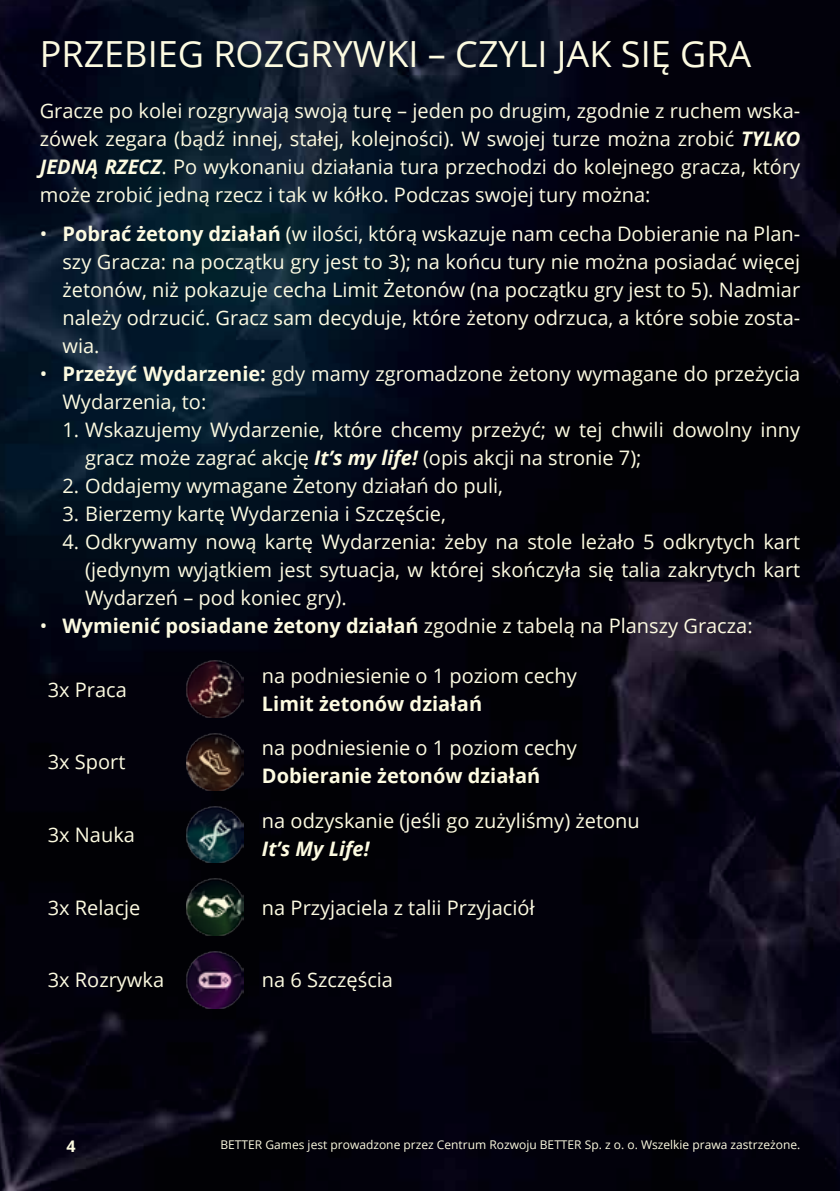
<style>
.page{position:relative;width:840px;height:1191px;background:#fff}
.page>*{position:absolute;margin:0;border:0;box-sizing:border-box;transform-origin:0 0}
.t1{font:36px "Open Sans";color:#fdfbe1}
.t2{font:20px/28px "Open Sans";color:#fdfbe1;text-align:justify}
.t3{font:700 20px "Open Sans";color:#fdfbe1}
.t4{font:italic 700 20px "Open Sans";color:#fdfbe1}
.t5{font:700 16px "Open Sans";color:#fdfbe1}
.t6{font:12px "Open Sans";color:#fdfbe1}
.s1{font-weight:700;font-style:italic}
.s2{font-weight:700}
</style>
<div class="page">
<img style="left:0;top:0;width:839px;height:1191px">
<img style="left:187px;top:661px;width:56px;height:56px">
<img style="left:187px;top:733px;width:56px;height:57px">
<img style="left:187px;top:806px;width:56px;height:57px">
<img style="left:187px;top:879px;width:56px;height:56px">
<img style="left:187px;top:951px;width:56px;height:57px">
<h1 class="t1" style="left:40px;top:30px;width:712px">PRZEBIEG ROZGRYWKI – CZYLI JAK SIĘ GRA</h1>
<p class="t2" style="left:40px;top:96px;width:761px">Gracze po kolei rozgrywają swoją turę – jeden po drugim, zgodnie z ruchem wska&shy;zówek zegara (bądź innej, stałej, kolejności). W swojej turze można zrobić <span class="s1">TYLKO JEDNĄ RZECZ</span>. Po wykonaniu działania tura przechodzi do kolejnego gracza, który może zrobić jedną rzecz i tak w kółko. Podczas swojej tury można:</p>
<p class="t2" style="left:62px;top:219px;width:739px;text-indent:-23px">• <span class="s2">Pobrać żetony działań</span> (w ilości, którą wskazuje nam cecha Dobieranie na Plan&shy;szy Gracza: na początku gry jest to 3); na końcu tury nie można posiadać więcej żetonów, niż pokazuje cecha Limit Żetonów (na początku gry jest to 5). Nadmiar należy odrzucić. Gracz sam decyduje, które żetony odrzuca, a które sobie zosta&shy;wia.</p>
<p class="t2" style="left:62px;top:359px;width:739px;text-indent:-23px">• <span class="s2">Przeżyć Wydarzenie:</span> gdy mamy zgromadzone żetony wymagane do przeżycia<br>Wydarzenia, to:</p>
<p class="t2" style="left:85px;top:415px;width:716px;text-indent:-23px">1. Wskazujemy Wydarzenie, które chcemy przeżyć; w tej chwili dowolny inny gracz może zagrać akcję <span class="s1">It’s my life!</span> (opis akcji na stronie 7);</p>
<p class="t2" style="left:62px;top:471px;width:442px">2. Oddajemy wymagane Żetony działań do puli,</p>
<p class="t2" style="left:62px;top:499px;width:385px">3. Bierzemy kartę Wydarzenia i Szczęście,</p>
<p class="t2" style="left:85px;top:527px;width:716px;text-indent:-23px">4. Odkrywamy nową kartę Wydarzenia: żeby na stole leżało 5 odkrytych kart (jedynym wyjątkiem jest sytuacja, w której skończyła się talia zakrytych kart Wydarzeń – pod koniec gry).</p>
<p class="t2" style="left:40px;top:611px;width:714px">• <span class="s2">Wymienić posiadane żetony działań</span> zgodnie z tabelą na Planszy Gracza:</p>
<p class="t2" style="left:48px;top:675px;width:81px">3x Praca</p>
<p class="t2" style="left:48px;top:747px;width:79px">3x Sport</p>
<p class="t2" style="left:48px;top:820px;width:89px">3x Nauka</p>
<p class="t2" style="left:262px;top:661px;width:316px">na podniesienie o 1 poziom cechy</p>
<p class="t3" style="left:262px;top:689px;width:221px">Limit żetonów działań</p>
<p class="t2" style="left:262px;top:733px;width:316px">na podniesienie o 1 poziom cechy</p>
<p class="t3" style="left:262px;top:762px;width:280px">Dobieranie żetonów działań</p>
<p class="t2" style="left:262px;top:806px;width:379px">na odzyskanie (jeśli go zużyliśmy) żetonu</p>
<p class="t4" style="left:262px;top:834px;width:109px">It’s My Life!</p>
<p class="t2" style="left:48px;top:893px;width:94px">3x Relacje</p>
<p class="t2" style="left:262px;top:893px;width:274px">na Przyjaciela z talii Przyjaciół</p>
<p class="t2" style="left:48px;top:965px;width:118px">3x Rozrywka</p>
<p class="t2" style="left:262px;top:965px;width:132px">na 6 Szczęścia</p>
<p class="t5" style="left:66px;top:1135px;width:11px">4</p>
<p class="t6" style="left:220px;top:1136px;width:581px">BETTER Games jest prowadzone przez Centrum Rozwoju BETTER Sp. z o. o. Wszelkie prawa zastrzeżone.</p>
</div>
